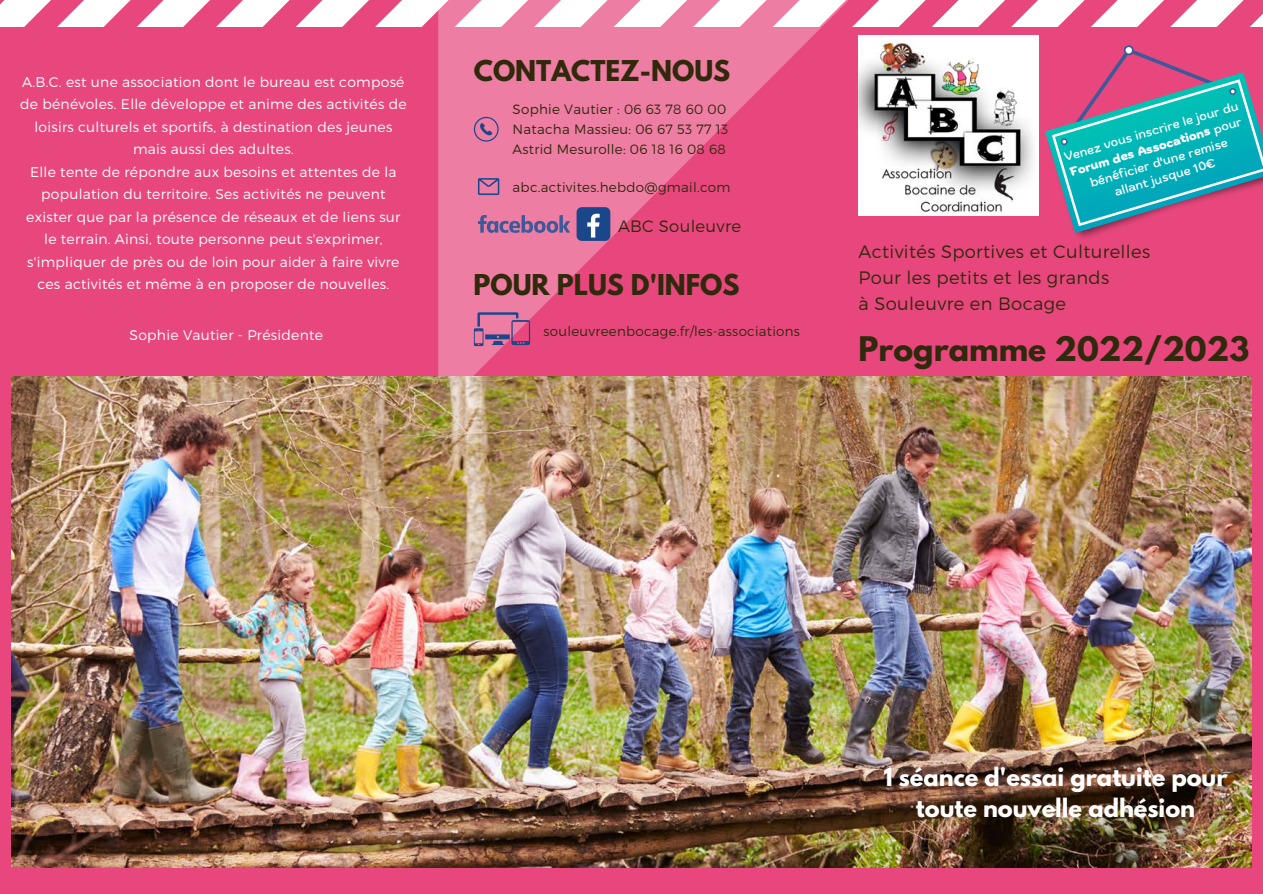
<style>
.page{position:relative;width:1263px;height:894px;background:#fff}
.page>*{position:absolute;margin:0;border:0;box-sizing:border-box;transform-origin:0 0}
.t1{font:700 30px "League Spartan";color:#31290c}
.t2{font:700 25.35px "League Spartan";color:#31290c}
.t3{font:700 22.5px/31.5px "League Spartan";color:#fff;text-align:center}
.t4{font:300 18px/26.2px "Montserrat";letter-spacing:.02em;color:#31290c}
.t5{font:300 16.5px "Montserrat";letter-spacing:.02em;color:#31290c}
.t6{font:300 13.95px/22.5px "Montserrat";letter-spacing:.02em;color:#fff;text-align:center}
.t7{font:300 13.5px/20px "Montserrat";letter-spacing:.02em;color:#31290c}
.t8{font:500 12px/15.9px "Biski";color:#fff;text-align:center}
.s1{font-weight:800}
</style>
<div class="page">
<div style="left:0;top:0;width:1263px;height:893px;background:#e8477d"></div>
<svg style="left:438px;top:237px;width:174px;height:139px;fill:#ee7da3"></svg>
<img style="left:11px;top:376px;width:1241px;height:490px">
<div style="left:577px;top:207px;width:33px;height:34px;background:#1a4789;border-radius:5px"></div>
<svg style="left:0;top:0;width:1263px;height:237px"></svg>
<svg style="left:474px;top:312px;width:56px;height:34px"></svg>
<p class="t6" style="left:22px;top:70px;width:384px">A.B.C. est une association dont le bureau est composé</p>
<h2 class="t2" style="left:474px;top:58px;width:258px">CONTACTEZ-NOUS</h2>
<p class="t6" style="left:20px;top:92px;width:388px">de bénévoles. Elle développe et anime des activités de loisirs culturels et sportifs, à destination des jeunes mais aussi des adultes.<br>Elle tente de répondre aux besoins et attentes de la population du territoire. Ses activités ne peuvent exister que par la présence de réseaux et de liens sur le terrain. Ainsi, toute personne peut s'exprimer, s'impliquer de près ou de loin pour aider à faire vivre ces activités et même à en proposer de nouvelles.</p>
<p class="t8" style="left:1063px;top:151px;width:183px;rotate:-17deg">Venez vous inscrire le jour du<br><span class="s1">Forum des Assocations</span> pour bénéficier d'une remise<br>allant jusque 10€</p>
<p class="t7" style="left:513px;top:99px;width:217px">Sophie Vautier : 06 63 78 60 00<br>Natacha Massieu: 06 67 53 77 13<br>Astrid Mesurolle: 06 18 16 08 68</p>
<p class="t7" style="left:513px;top:177px;width:219px">abc.activites.hebdo@gmail.com</p>
<p class="t5" style="left:618px;top:215px;width:125px">ABC Souleuvre</p>
<p class="t4" style="left:858px;top:237px;width:293px">Activités Sportives et Culturelles<br>Pour les petits et les grands<br>à Souleuvre en Bocage</p>
<h2 class="t2" style="left:474px;top:272px;width:268px">POUR PLUS D'INFOS</h2>
<p class="t6" style="left:130px;top:323px;width:195px">Sophie Vautier - Présidente</p>
<p class="t7" style="left:543px;top:320px;width:258px">souleuvreenbocage.fr/les-associations</p>
<h1 class="t1" style="left:858px;top:334px;width:392px">Programme 2022/2023</h1>
<h3 class="t3" style="left:883px;top:763px;width:346px">1 séance d'essai gratuite pour toute nouvelle adhésion</h3>
</div>
